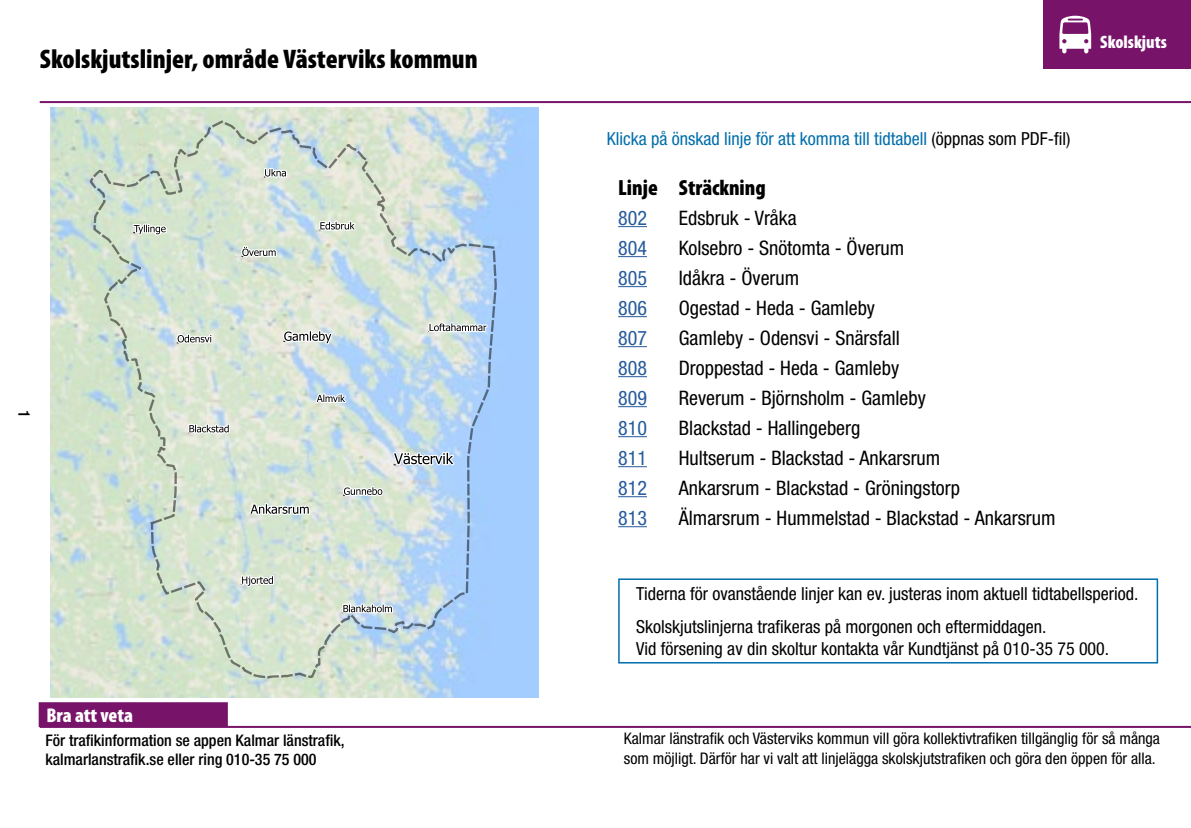
<style>
.page{position:relative;width:1191px;height:828px;background:#fff}
.page>*{position:absolute;margin:0;border:0;box-sizing:border-box;transform-origin:0 0}
.t1{font:900 condensed 27px "Myriad Pro";color:#000}
.t2{font:900 condensed 22px "Myriad Pro";color:#000}
.t3{font:condensed 20px "Helvetica Neue LT Std";color:#000}
.t4{font:condensed 20px "Helvetica Neue LT Std";color:#275b9b}
.t5{font:900 condensed 20px "Myriad Pro";color:#fff}
.t6{font:condensed 18px/33.6px "Helvetica Neue LT Std";color:#000}
.t7{font:condensed 18px "Helvetica Neue LT Std";color:#006eab}
.t8{font:900 condensed 18px "Myriad Pro";color:#fff}
.t9{font:condensed 16px/19.2px "Helvetica Neue LT Std";color:#000}
.t10{font:500 condensed 16px/19px "Helvetica Neue LT Std";color:#000}
.s1{color:#000}
</style>
<div class="page">
<img style="left:51px;top:108px;width:488px;height:589px">
<svg style="left:90px;top:120px;width:407px;height:558px"></svg>
<svg style="left:427px;top:320px;width:62px;height:14px"></svg>
<svg style="left:341px;top:602px;width:54px;height:13px"></svg>
<svg style="left:187px;top:422px;width:44px;height:14px"></svg>
<svg style="left:341px;top:484px;width:44px;height:14px"></svg>
<svg style="left:318px;top:220px;width:42px;height:13px"></svg>
<svg style="left:175px;top:332px;width:39px;height:16px"></svg>
<svg style="left:239px;top:244px;width:40px;height:18px"></svg>
<svg style="left:240px;top:574px;width:35px;height:15px"></svg>
<svg style="left:131px;top:222px;width:37px;height:15px"></svg>
<svg style="left:314px;top:388px;width:36px;height:20px"></svg>
<svg style="left:262px;top:167px;width:27px;height:13px"></svg>
<svg style="left:248px;top:498px;width:64px;height:19px"></svg>
<svg style="left:281px;top:329px;width:53px;height:17px"></svg>
<svg style="left:391px;top:450px;width:67px;height:19px"></svg>
<div style="left:40px;top:703px;width:187px;height:23px;background:#771469"></div>
<div style="left:39px;top:702px;width:189px;height:25px;border:2px solid #771469"></div>
<hr style="left:40px;top:101px;width:1151px;height:2px;background:#771469">
<hr style="left:40px;top:726px;width:1151px;height:2px;background:#771469">
<div style="left:1043px;top:0;width:148px;height:68px;background:#771469"></div>
<svg style="left:1059px;top:16px;width:32px;height:37px"></svg>
<svg style="left:618px;top:226px;width:29px;height:1px"></svg>
<svg style="left:618px;top:256px;width:29px;height:1px"></svg>
<svg style="left:618px;top:286px;width:29px;height:1px"></svg>
<svg style="left:618px;top:316px;width:29px;height:1px"></svg>
<svg style="left:618px;top:346px;width:29px;height:1px"></svg>
<svg style="left:618px;top:376px;width:29px;height:1px"></svg>
<svg style="left:618px;top:406px;width:29px;height:1px"></svg>
<svg style="left:618px;top:436px;width:29px;height:1px"></svg>
<svg style="left:618px;top:466px;width:29px;height:1px"></svg>
<svg style="left:618px;top:496px;width:29px;height:1px"></svg>
<svg style="left:618px;top:526px;width:29px;height:1px"></svg>
<div style="left:618px;top:578px;width:540px;height:85px;border:2px solid #006eab"></div>
<h1 class="t1" style="left:40px;top:42px;width:439px">Skolskjutslinjer, område Västerviks kommun</h1>
<p class="t10" style="left:34px;top:410px;width:9px;rotate:90deg">1</p>
<p class="t5" style="left:46px;top:702px;width:88px">Bra att veta</p>
<p class="t10" style="left:45px;top:730px;width:301px">För trafikinformation se appen Kalmar länstrafik, kalmarlanstrafik.se eller ring 010-35 75 000</p>
<p class="t8" style="left:1100px;top:30px;width:68px">Skolskjuts</p>
<p class="t7" style="left:607px;top:128px;width:465px">Klicka på önskad linje för att komma till tidtabell <span class="s1">(öppnas som PDF-fil)</span></p>
<p class="t2" style="left:618px;top:173px;width:149px">Linje Sträckning</p>
<p class="t4" style="left:618px;top:206px;width:30px">802</p>
<p class="t3" style="left:679px;top:206px;width:119px">Edsbruk - Vråka</p>
<p class="t4" style="left:618px;top:236px;width:30px">804</p>
<p class="t3" style="left:679px;top:236px;width:227px">Kolsebro - Snötomta - Överum</p>
<p class="t4" style="left:618px;top:266px;width:30px">805</p>
<p class="t3" style="left:679px;top:266px;width:122px">Idåkra - Överum</p>
<p class="t4" style="left:618px;top:296px;width:30px">806</p>
<p class="t3" style="left:679px;top:296px;width:198px">Ogestad - Heda - Gamleby</p>
<p class="t4" style="left:618px;top:326px;width:30px">807</p>
<p class="t3" style="left:679px;top:326px;width:222px">Gamleby - Odensvi - Snärsfall</p>
<p class="t4" style="left:618px;top:356px;width:30px">808</p>
<p class="t3" style="left:679px;top:356px;width:222px">Droppestad - Heda - Gamleby</p>
<p class="t4" style="left:618px;top:386px;width:30px">809</p>
<p class="t3" style="left:679px;top:386px;width:248px">Reverum - Björnsholm - Gamleby</p>
<p class="t4" style="left:618px;top:416px;width:30px">810</p>
<p class="t3" style="left:679px;top:416px;width:183px">Blackstad - Hallingeberg</p>
<p class="t4" style="left:618px;top:446px;width:30px">811</p>
<p class="t3" style="left:679px;top:446px;width:263px">Hultserum - Blackstad - Ankarsrum</p>
<p class="t4" style="left:618px;top:476px;width:30px">812</p>
<p class="t3" style="left:679px;top:476px;width:282px">Ankarsrum - Blackstad - Gröningstorp</p>
<p class="t4" style="left:618px;top:506px;width:30px">813</p>
<p class="t3" style="left:679px;top:506px;width:378px">Älmarsrum - Hummelstad - Blackstad - Ankarsrum</p>
<p class="t6" style="left:636px;top:576px;width:503px">Tiderna för ovanstående linjer kan ev. justeras inom aktuell tidtabellsperiod.<br>Skolskjutslinjerna trafikeras på morgonen och eftermiddagen.</p>
<p class="t6" style="left:636px;top:632px;width:474px">Vid försening av din skoltur kontakta vår Kundtjänst på 010-35 75 000.</p>
<p class="t9" style="left:624px;top:729px;width:538px">Kalmar länstrafik och Västerviks kommun vill göra kollektivtrafiken tillgänglig för så många som möjligt. Därför har vi valt att linjelägga skolskjutstrafiken och göra den öppen för alla.</p>
</div>
